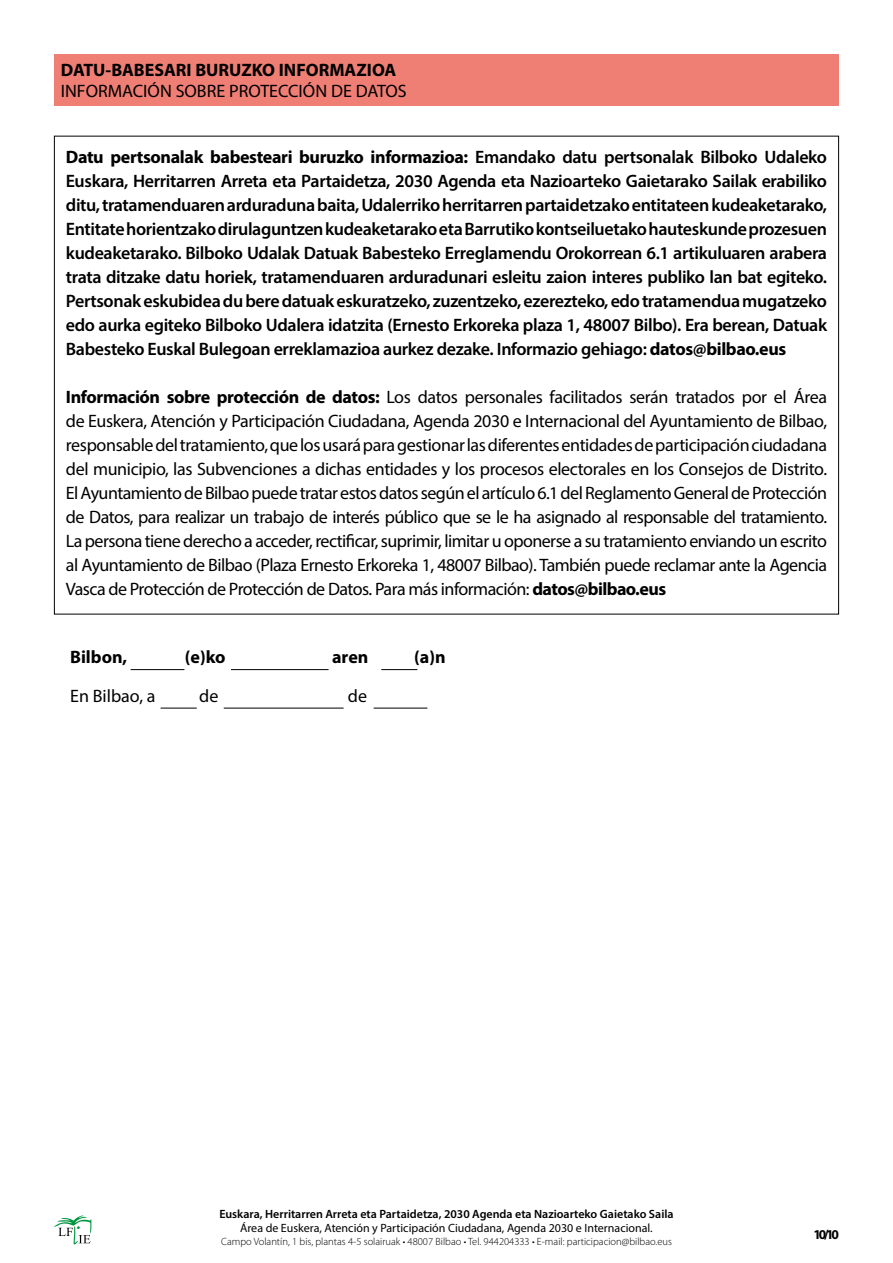
<style>
.page{position:relative;width:893px;height:1263px;background:#fff}
.page>*{position:absolute;margin:0;border:0;box-sizing:border-box;transform-origin:0 0}
.t1{font:18px/24px "Myriad Pro";letter-spacing:-.03em;color:#000;text-align:justify}
.t2{font:600 18px/24px "Myriad Pro";letter-spacing:-.02em;color:#000;text-align:justify}
.t3{font:700 18px "Myriad Pro";color:#000}
.t4{font:18px "Myriad Pro";color:#000}
.t5{font:700 13.5px "Myriad Pro";color:#000}
.t6{font:600 12px "Myriad Pro";color:#000}
.t7{font:12px "Myriad Pro";color:#000}
.t8{font:300 10.5px "Myriad Pro";color:#000}
.s1{font-weight:700}
.s2{color:#fff}
.s3{font-weight:400;color:#fff}
</style>
<div class="page">
<svg style="left:54px;top:1215px;width:37px;height:29px"></svg>
<div style="left:54px;top:54px;width:785px;height:52px;background:#ef7e74"></div>
<hr style="left:131px;top:669px;width:53px;height:1px;background:#000">
<hr style="left:374px;top:708px;width:53px;height:1px;background:#000">
<hr style="left:231px;top:669px;width:98px;height:1px;background:#000">
<hr style="left:224px;top:708px;width:120px;height:1px;background:#000">
<hr style="left:381px;top:669px;width:36px;height:1px;background:#000">
<hr style="left:161px;top:708px;width:36px;height:1px;background:#000">
<p class="t3" style="left:61px;top:58px;width:337px">DATU-BABESARI BURUZKO INFORMAZIOA</p>
<p class="t4" style="left:61px;top:80px;width:347px">INFORMACIÓN SOBRE PROTECCIÓN DE DATOS</p>
<p class="t2" style="left:66px;top:145px;width:763px"><span class="s1">Datu pertsonalak babesteari buruzko informazioa:</span> Emandako datu pertsonalak Bilboko Udaleko Euskara, Herritarren Arreta eta Partaidetza, 2030 Agenda eta Nazioarteko Gaietarako Sailak erabiliko ditu, tratamenduaren arduraduna baita, Udalerriko herritarren partaidetzako entitateen kudeaketarako, Entitate horientzako dirulaguntzen kudeaketarako eta Barrutiko kontseiluetako hauteskunde prozesuen kudeaketarako. Bilboko Udalak Datuak Babesteko Erreglamendu Orokorrean 6.1 artikuluaren arabera trata ditzake datu horiek, tratamenduaren arduradunari esleitu zaion interes publiko lan bat egiteko.<br>Pertsonak eskubidea du bere datuak eskuratzeko, zuzentzeko, ezerezteko, edo tratamendua mugatzeko edo aurka egiteko Bilboko Udalera idatzita (Ernesto Erkoreka plaza 1, 48007 Bilbo). Era berean, Datuak Babesteko Euskal Bulegoan erreklamazioa aurkez dezake. Informazio gehiago: <span class="s1">datos@bilbao.eus</span></p>
<p class="t1" style="left:66px;top:385px;width:763px"><span class="s1">Información sobre protección de datos:</span> Los datos personales facilitados serán tratados por el Área de Euskera, Atención y Participación Ciudadana, Agenda 2030 e Internacional del Ayuntamiento de Bilbao, responsable del tratamiento, que los usará para gestionar las diferentes entidades de participación ciudadana del municipio, las Subvenciones a dichas entidades y los procesos electorales en los Consejos de Distrito.<br>El Ayuntamiento de Bilbao puede tratar estos datos según el artículo 6.1 del Reglamento General de Protección de Datos, para realizar un trabajo de interés público que se le ha asignado al responsable del tratamiento.<br>La persona tiene derecho a acceder, rectificar, suprimir, limitar u oponerse a su tratamiento enviando un escrito al Ayuntamiento de Bilbao (Plaza Ernesto Erkoreka 1, 48007 Bilbao). También puede reclamar ante la Agencia Vasca de Protección de Protección de Datos. Para más información: <span class="s1">datos@bilbao.eus</span></p>
<p class="t3" style="left:70px;top:645px;width:377px">Bilbon, <span class="s2">______</span>(e)ko <span class="s3">___________</span> aren <span class="s3">___</span> (a)n</p>
<p class="t6" style="left:219px;top:1206px;width:456px">Euskara, Herritarren Arreta eta Partaidetza, 2030 Agenda eta Nazioarteko Gaietako Saila</p>
<p class="t7" style="left:240px;top:1221px;width:414px">Área de Euskera, Atención y Participación Ciudadana, Agenda 2030 e Internacional.</p>
<p class="t8" style="left:221px;top:1236px;width:452px">Campo Volantín, 1 bis, plantas 4-5 solairuak • 48007 Bilbao • Tel. 944204333 • E-mail: participacion@bilbao.eus</p>
<p class="t5" style="left:814px;top:1226px;width:27px">10/10</p>
</div>
